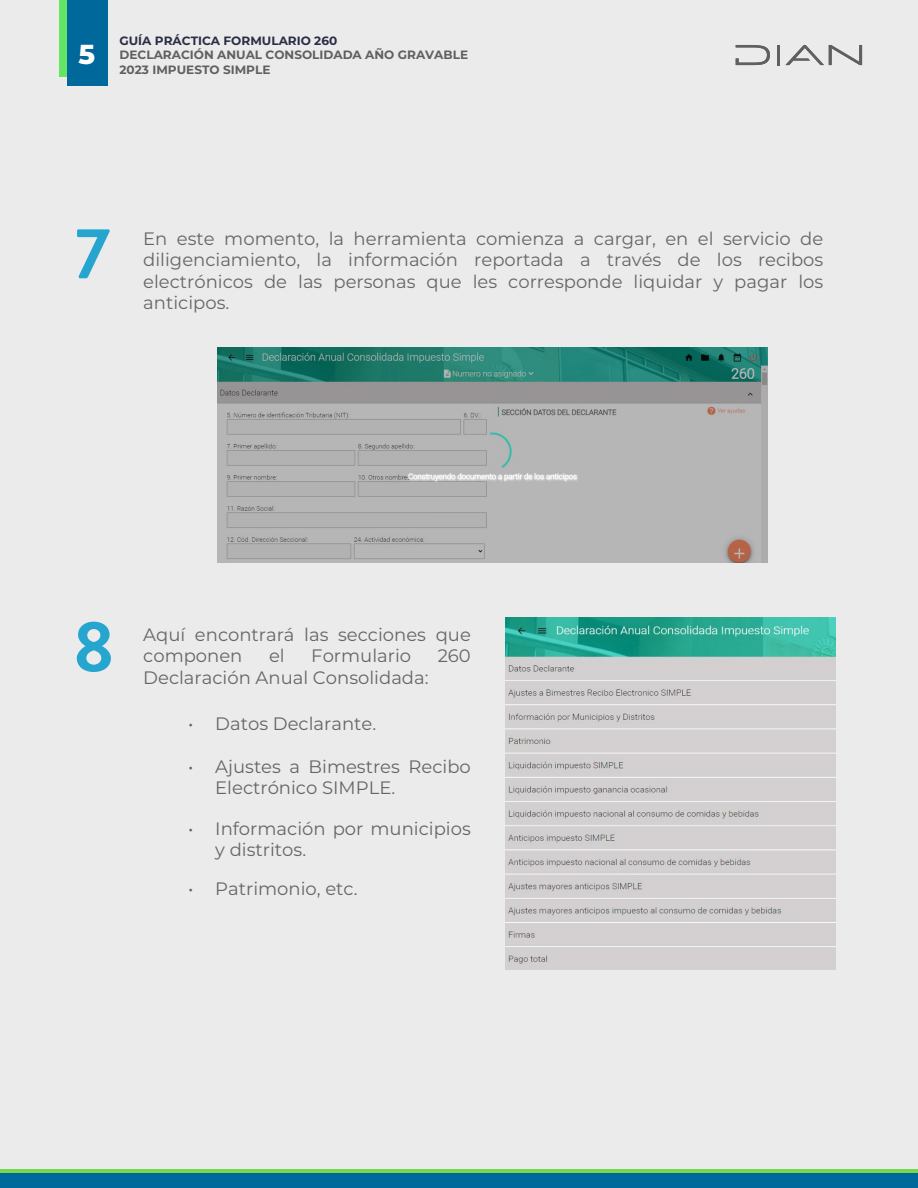
<style>
.page{position:relative;width:918px;height:1188px;background:#ebebeb}
.page>*{position:absolute;margin:0;border:0;box-sizing:border-box;transform-origin:0 0}
.t1{font:700 72px "Brandon Grotesque";color:#26a6cf}
.t2{font:800 27.45px "Montserrat";color:#fff}
.t3{font:18px/21.6px "Montserrat";color:#666}
.t4{font:700 12px/14.4px "Montserrat";color:#606060}
.t5{font:700 12px "Montserrat";color:#2b2d45}
</style>
<div class="page">
<svg style="left:0;top:1169px;width:918px;height:5px;fill:#78d64b"></svg>
<div style="left:0;top:1174px;width:918px;height:14px;background:#00689a"></div>
<div style="left:59px;top:0;width:12px;height:77px;background:#64e664"></div>
<div style="left:67px;top:0;width:41px;height:86px;background:#00689a"></div>
<svg style="left:736px;top:45px;width:34px;height:20px"></svg>
<hr style="left:777px;top:45px;width:3px;height:20px;background:#606060">
<svg style="left:786px;top:45px;width:76px;height:20px"></svg>
<img style="left:217px;top:347px;width:550px;height:215px">
<img style="left:506px;top:617px;width:329px;height:353px">
<h2 class="t2" style="left:79px;top:34px;width:18px">5</h2>
<p class="t5" style="left:120px;top:32px;width:219px">GUÍA PRÁCTICA FORMULARIO 260</p>
<p class="t4" style="left:120px;top:47px;width:350px">DECLARACIÓN ANUAL CONSOLIDADA AÑO GRAVABLE<br>2023 IMPUESTO SIMPLE</p>
<h1 class="t1" style="left:75px;top:203px;width:36px">7</h1>
<p class="t3" style="left:143px;top:227px;width:682px;text-align:justify">En este momento, la herramienta comienza a cargar, en el servicio de diligenciamiento, la información reportada a través de los recibos electrónicos de las personas que les corresponde liquidar y pagar los anticipos.</p>
<h1 class="t1" style="left:73px;top:596px;width:42px">8</h1>
<p class="t3" style="left:143px;top:623px;width:329px">Aquí encontrará las secciones que componen</p>
<p class="t3" style="left:269px;top:644px;width:17px">el</p>
<p class="t3" style="left:311px;top:644px;width:101px">Formulario</p>
<p class="t3" style="left:438px;top:644px;width:35px">260</p>
<p class="t3" style="left:143px;top:666px;width:287px">Declaración Anual Consolidada:</p>
<p class="t3" style="left:188px;top:712px;width:189px">• Datos Declarante.</p>
<p class="t3" style="left:215px;top:756px;width:257px;line-height:20.7px;text-indent:-27px">• Ajustes a Bimestres Recibo<br>Electrónico SIMPLE.</p>
<p class="t3" style="left:215px;top:818px;width:257px;line-height:20.7px;text-indent:-27px">• Información por municipios y distritos.</p>
<p class="t3" style="left:188px;top:877px;width:171px">• Patrimonio, etc.</p>
</div>
